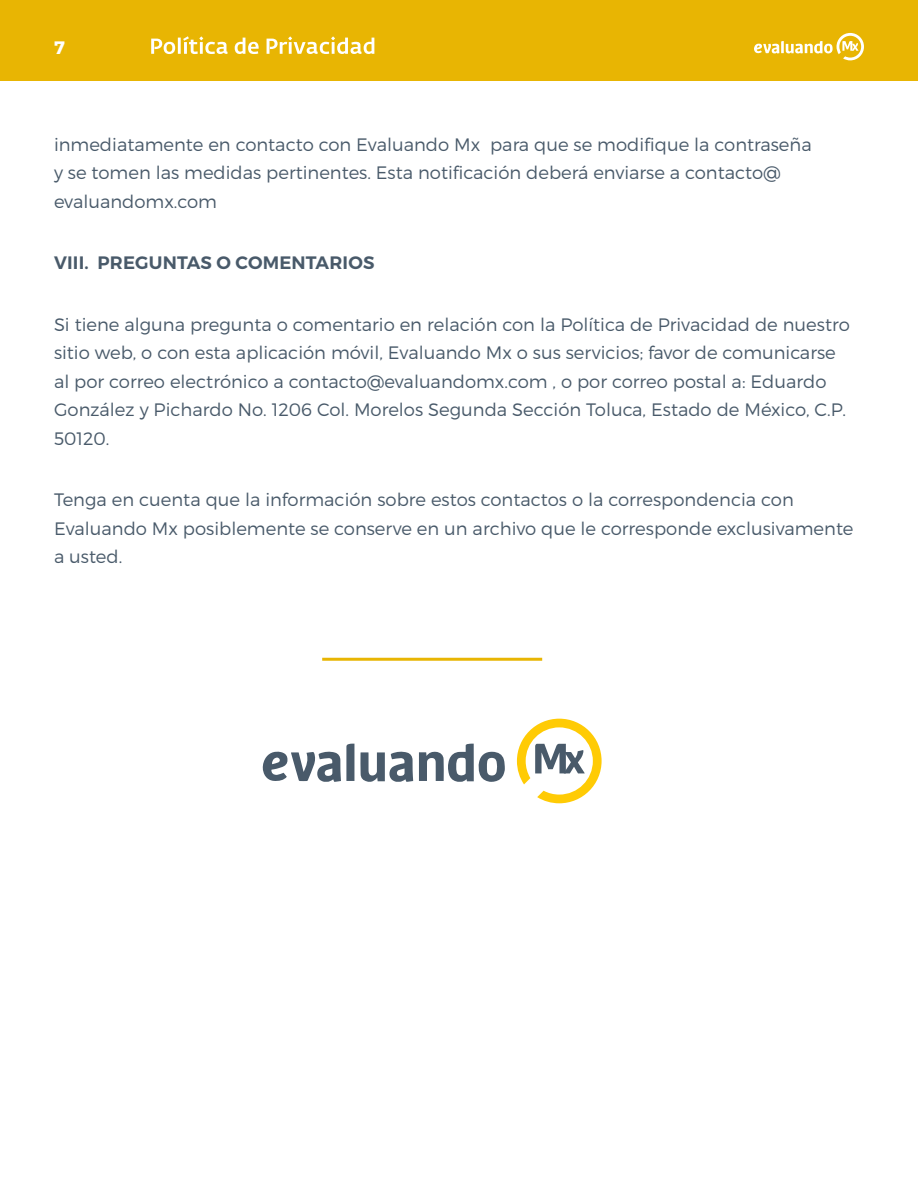
<style>
.page{position:relative;width:918px;height:1188px;background:#fff}
.page>*{position:absolute;margin:0;border:0;box-sizing:border-box;transform-origin:0 0}
.t1{font:300 18px/28.5px "Montserrat";color:#495a6a}
.t2{font:600 18px "Montserrat";letter-spacing:.01em;color:#495a6a}
.t3{font:700 18px "Montserrat";color:#fff}
</style>
<div class="page">
<div style="left:0;top:0;width:918px;height:81px;background:#e8b503"></div>
<svg style="left:151px;top:36px;width:223px;height:18px"></svg>
<svg style="left:754px;top:33px;width:110px;height:27px"></svg>
<svg style="left:419px;top:744px;width:86px;height:38px"></svg>
<svg style="left:262px;top:744px;width:92px;height:38px"></svg>
<svg style="left:360px;top:751px;width:53px;height:31px"></svg>
<svg style="left:517px;top:719px;width:85px;height:84px"></svg>
<hr style="left:322px;top:658px;width:220px;height:3px;background:#e8b503">
<p class="t3" style="left:54px;top:36px;width:12px">7</p>
<p class="t1" style="left:54px;top:130px;width:759px">inmediatamente en contacto con Evaluando Mx para que se modifique la contraseña y se tomen las medidas pertinentes. Esta notificación deberá enviarse a contacto@ evaluandomx.com</p>
<p class="t2" style="left:54px;top:252px;width:322px">VIII. PREGUNTAS O COMENTARIOS</p>
<p class="t1" style="left:54px;top:310px;width:797px">Si tiene alguna pregunta o comentario en relación con la Política de Privacidad de nuestro sitio web, o con esta aplicación móvil, Evaluando Mx o sus servicios; favor de comunicarse al por correo electrónico a contacto@evaluandomx.com , o por correo postal a: Eduardo González y Pichardo No. 1206 Col. Morelos Segunda Sección Toluca, Estado de México, C.P.<br>50120.</p>
<p class="t1" style="left:54px;top:485px;width:801px">Tenga en cuenta que la información sobre estos contactos o la correspondencia con<br>Evaluando Mx posiblemente se conserve en un archivo que le corresponde exclusivamente a usted.</p>
</div>
